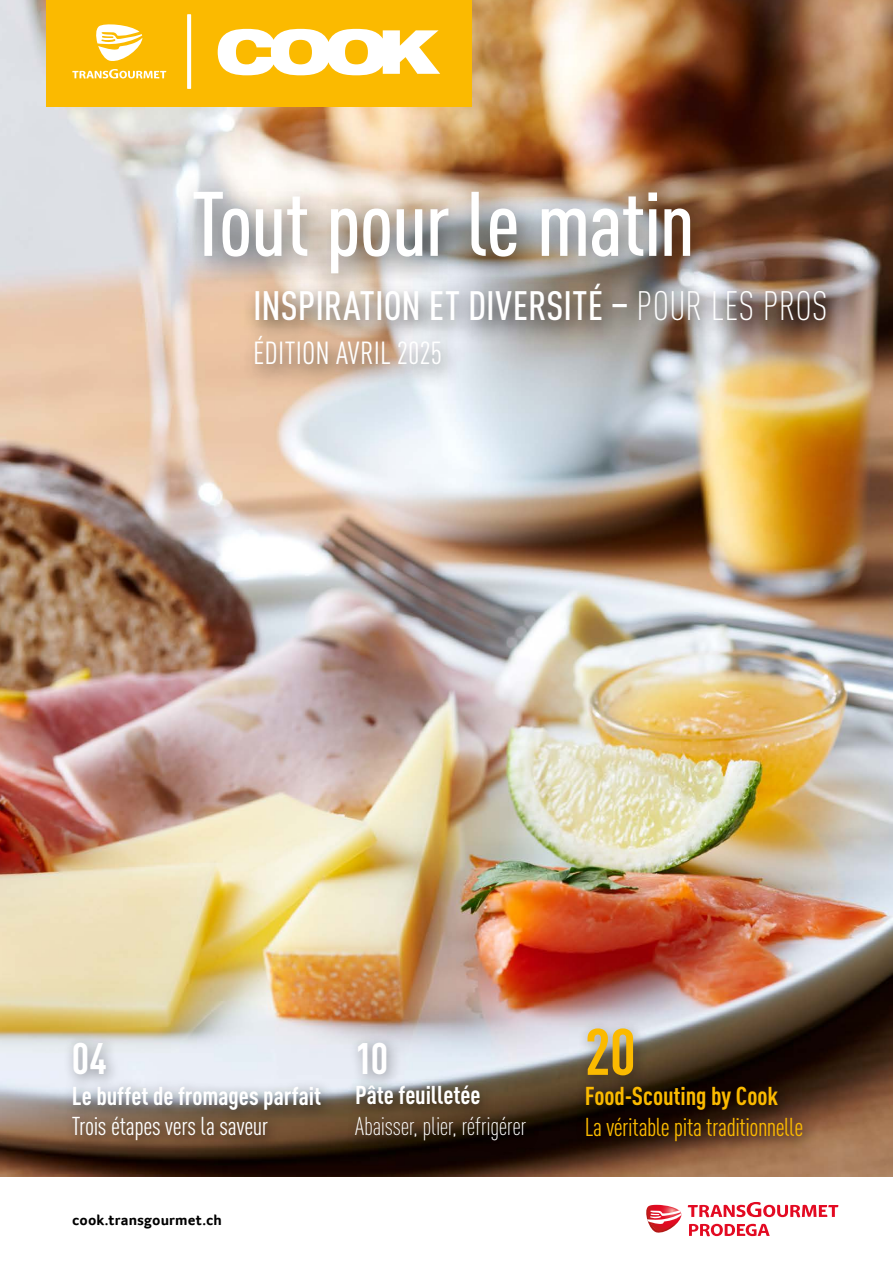
<style>
.page{position:relative;width:893px;height:1263px;background:#fff}
.page>*{position:absolute;margin:0;border:0;box-sizing:border-box;transform-origin:0 0}
.Titel_Redaktion{font:500 condensed 90px "DIN Pro";letter-spacing:-.015em;color:#fff}
.t1{font:700 condensed 64.5px "DIN Pro";color:#fbba00}
.t2{font:700 condensed 43.5px "DIN Pro";color:#fff}
.t3{font:500 condensed 40.5px "DIN Pro";color:#fff}
.t4{font:condensed 31.5px "DIN Pro";color:#fff}
.t5{font:700 condensed 25.5px "DIN Pro";color:#fff}
.t6{font:condensed 25.5px "DIN Pro";letter-spacing:-.015em;color:#fbba00}
.t7{font:300 condensed 25.5px "DIN Pro";letter-spacing:-.01em;color:#fff}
.t8{font:condensed 25.5px "DIN Pro";letter-spacing:-.01em;color:#fff}
.t9{font:700 condensed 25.5px "DIN Pro";color:#fbba00}
.Fliesstext_Redaktion{font:700 15px "Transgourmet";letter-spacing:.01em;color:#000}
.s1{font-weight:300}
</style>
<div class="page">
<img style="left:0;top:0;width:893px;height:1177px">
<svg style="left:688px;top:1202px;width:150px;height:15px"></svg>
<svg style="left:689px;top:1224px;width:81px;height:12px"></svg>
<svg style="left:646px;top:1205px;width:36px;height:28px"></svg>
<div style="left:172px;top:171px;width:550px;height:136px;background:#000;opacity:.78"></div>
<div style="left:47px;top:0;width:425px;height:106px;background:#fbba00"></div>
<svg style="left:96px;top:24px;width:46px;height:37px"></svg>
<svg style="left:72px;top:69px;width:94px;height:10px"></svg>
<svg style="left:218px;top:29px;width:222px;height:46px"></svg>
<svg style="left:187px;top:14px;width:4px;height:75px"></svg>
<div style="left:62px;top:1033px;width:274px;height:123px;background:#000;opacity:.3"></div>
<div style="left:345px;top:1032px;width:196px;height:125px;background:#000;opacity:.3"></div>
<div style="left:574px;top:1018px;width:244px;height:139px;background:#000;opacity:.3"></div>
<div style="left:241px;top:274px;width:607px;height:116px;background:#000;opacity:.75"></div>
<p class="Titel_Redaktion" style="left:192px;top:157px;width:505px">Tout pour le matin</p>
<p class="t3" style="left:253px;top:276px;width:576px">INSPIRATION ET DIVERSITÉ – <span class="s1">POUR LES PROS</span></p>
<p class="t4" style="left:253px;top:330px;width:191px">ÉDITION AVRIL 2025</p>
<p class="t2" style="left:72px;top:1026px;width:37px">04</p>
<p class="t5" style="left:72px;top:1076px;width:251px">Le buffet de fromages parfait</p>
<p class="t8" style="left:72px;top:1108px;width:198px">Trois étapes vers la saveur</p>
<p class="Fliesstext_Redaktion" style="left:72px;top:1211px;width:151px">cook.transgourmet.ch</p>
<p class="Fliesstext_Redaktion" style="left:94px;top:1216px;width:151px">cook.transgourmet.ch</p>
<p class="t2" style="left:355px;top:1025px;width:35px">10</p>
<p class="t5" style="left:355px;top:1076px;width:127px">Pâte feuilletée</p>
<p class="t7" style="left:355px;top:1108px;width:173px">Abaisser, plier, réfrigérer</p>
<p class="t1" style="left:585px;top:1003px;width:53px">20</p>
<p class="t9" style="left:585px;top:1077px;width:195px">Food-Scouting by Cook</p>
<p class="t6" style="left:585px;top:1109px;width:220px">La véritable pita traditionnelle</p>
</div>
